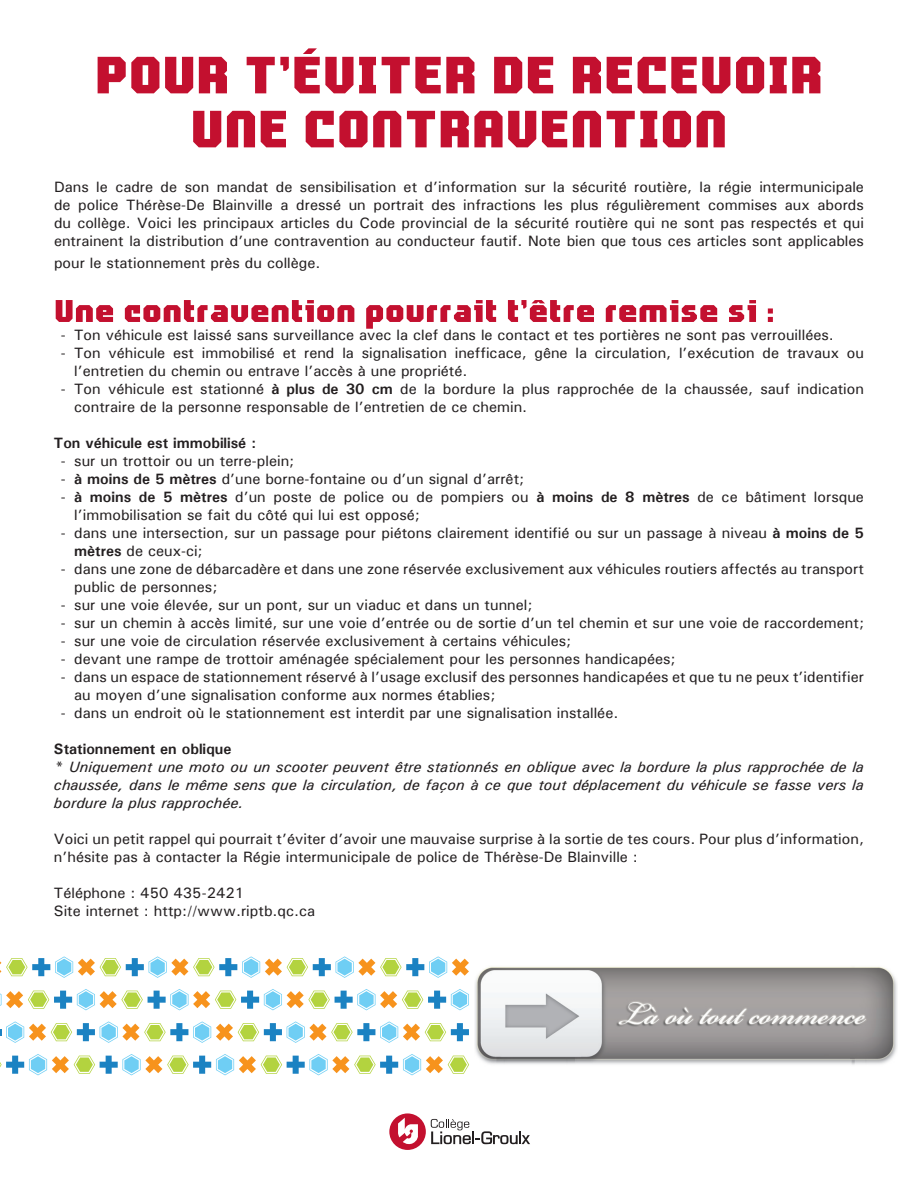
<style>
.page{position:relative;width:918px;height:1188px;background:#fff}
.page>*{position:absolute;margin:0;border:0;box-sizing:border-box;transform-origin:0 0}
.t1{font:90px "Pro Lamina 2";color:#c3102f}
.t2{font:54px "Pro Lamina 2";color:#c3102f}
.t3{font:500 15px/18px "Univers";color:#231f20}
.t4{font:italic 500 15px/18px "Univers";color:#231f20;text-align:justify}
.t5{font:700 15px "Univers";color:#231f20}
.s1{font-weight:700}
</style>
<div class="page">
<img style="left:475px;top:966px;width:422px;height:99px">
<div style="left:389px;top:1113px;width:37px;height:37px;background:#c3102f;border-radius:50%"></div>
<svg style="left:398px;top:1118px;width:20px;height:26px"></svg>
<svg style="left:431px;top:1119px;width:99px;height:25px"></svg>
<svg style="left:0;top:956px;width:469px;height:22px"></svg>
<svg style="left:0;top:989px;width:469px;height:21px"></svg>
<svg style="left:0;top:1021px;width:469px;height:22px"></svg>
<svg style="left:0;top:1054px;width:469px;height:21px"></svg>
<h1 class="t1" style="left:95px;top:10px;width:730px">POUR T’ÉVITER DE RECEVOIR</h1>
<h1 class="t1" style="left:190px;top:64px;width:539px">UNE CONTRAVENTION</h1>
<p class="t3" style="left:54px;top:178px;width:812px;text-align:justify">Dans le cadre de son mandat de sensibilisation et d’information sur la sécurité routière, la régie intermunicipale de police Thérèse-De Blainville a dressé un portrait des infractions les plus régulièrement commises aux abords du collège. Voici les principaux articles du Code provincial de la sécurité routière qui ne sont pas respectés et qui entrainent la distribution d’une contravention au conducteur fautif. Note bien que tous ces articles sont applicables</p>
<p class="t3" style="left:54px;top:253px;width:268px">pour le stationnement près du collège.</p>
<h2 class="t2" style="left:54px;top:272px;width:722px">Une contravention pourrait t’être remise si :</h2>
<p class="t3" style="left:61px;top:325px;width:775px">- Ton véhicule est laissé sans surveillance avec la clef dans le contact et tes portières ne sont pas verrouillées.</p>
<p class="t3" style="left:74px;top:343px;width:791px;text-indent:-14px">- Ton véhicule est immobilisé et rend la signalisation inefficace, gêne la circulation, l’exécution de travaux ou l’entretien du chemin ou entrave l’accès à une propriété.</p>
<p class="t3" style="left:74px;top:379px;width:791px;text-indent:-13px">- Ton véhicule est stationné <span class="s1">à plus de 30 cm</span> de la bordure la plus rapprochée de la chaussée, sauf indication contraire de la personne responsable de l’entretien de ce chemin.</p>
<p class="t5" style="left:54px;top:433px;width:204px">Ton véhicule est immobilisé :</p>
<p class="t3" style="left:61px;top:451px;width:235px">- sur un trottoir ou un terre-plein;</p>
<p class="t3" style="left:61px;top:469px;width:465px">- <span class="s1">à moins de 5 mètres</span> d’une borne-fontaine ou d’un signal d’arrêt;</p>
<p class="t3" style="left:74px;top:487px;width:791px;text-indent:-14px">- <span class="s1">à moins de 5 mètres</span> d’un poste de police ou de pompiers ou <span class="s1">à moins de 8 mètres</span> de ce bâtiment lorsque l’immobilisation se fait du côté qui lui est opposé;</p>
<p class="t3" style="left:74px;top:523px;width:791px;text-indent:-14px">- dans une intersection, sur un passage pour piétons clairement identifié ou sur un passage à niveau <span class="s1">à moins de 5 mètres</span> de ceux-ci;</p>
<p class="t3" style="left:74px;top:559px;width:791px;text-indent:-14px">- dans une zone de débarcadère et dans une zone réservée exclusivement aux véhicules routiers affectés au transport public de personnes;</p>
<p class="t3" style="left:61px;top:595px;width:473px">- sur une voie élevée, sur un pont, sur un viaduc et dans un tunnel;</p>
<p class="t3" style="left:61px;top:613px;width:805px">- sur un chemin à accès limité, sur une voie d’entrée ou de sortie d’un tel chemin et sur une voie de raccordement;</p>
<p class="t3" style="left:61px;top:631px;width:512px">- sur une voie de circulation réservée exclusivement à certains véhicules;</p>
<p class="t3" style="left:61px;top:649px;width:616px">- devant une rampe de trottoir aménagée spécialement pour les personnes handicapées;</p>
<p class="t3" style="left:74px;top:667px;width:791px;text-indent:-14px">- dans un espace de stationnement réservé à l’usage exclusif des personnes handicapées et que tu ne peux t’identifier au moyen d’une signalisation conforme aux normes établies;</p>
<p class="t3" style="left:61px;top:703px;width:559px">- dans un endroit où le stationnement est interdit par une signalisation installée.</p>
<p class="t5" style="left:54px;top:739px;width:179px">Stationnement en oblique</p>
<p class="t4" style="left:54px;top:757px;width:811px">* Uniquement une moto ou un scooter peuvent être stationnés en oblique avec la bordure la plus rapprochée de la chaussée, dans le même sens que la circulation, de façon à ce que tout déplacement du véhicule se fasse vers la bordure la plus rapprochée.</p>
<p class="t3" style="left:54px;top:829px;width:812px">Voici un petit rappel qui pourrait t’éviter d’avoir une mauvaise surprise à la sortie de tes cours. Pour plus d’information, n’hésite pas à contacter la Régie intermunicipale de police de Thérèse-De Blainville :</p>
<p class="t3" style="left:54px;top:883px;width:263px">Téléphone : 450 435-2421<br>Site internet : http://www.riptb.qc.ca</p>
</div>
